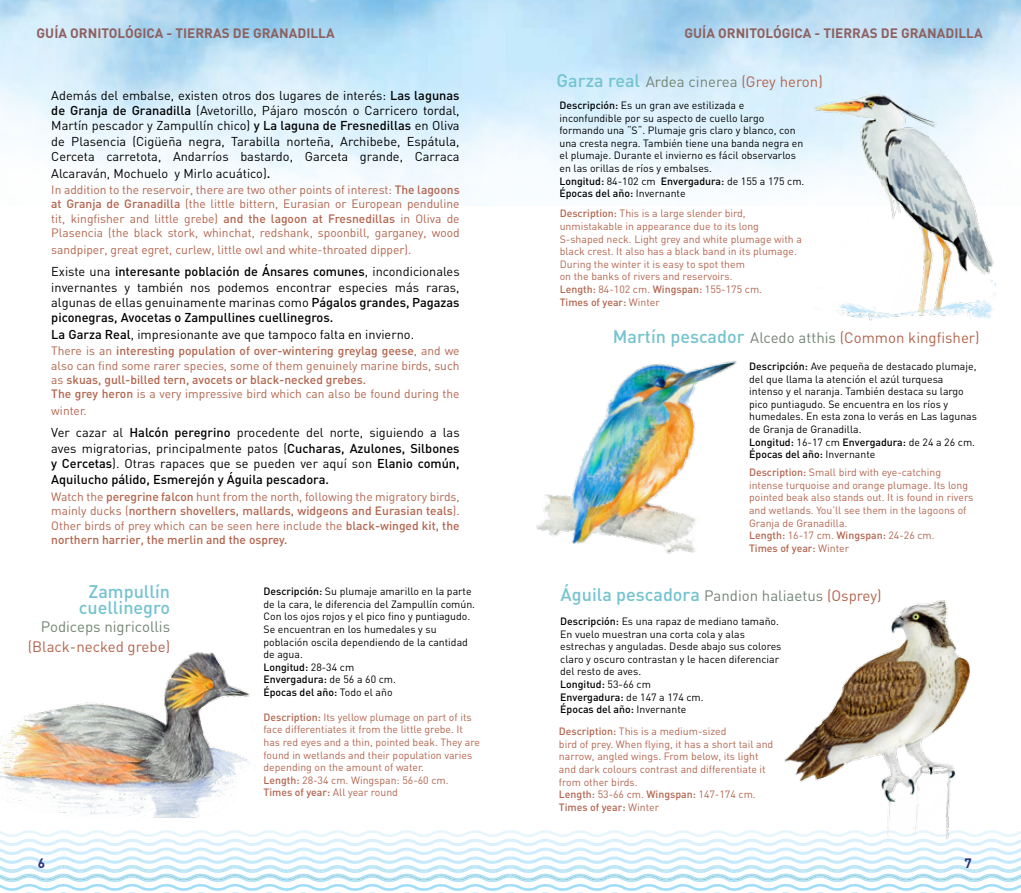
<style>
.page{position:relative;width:1021px;height:893px;background:#fff}
.page>*{position:absolute;margin:0;border:0;box-sizing:border-box;transform-origin:0 0}
.t1{font:500 18px/16.5px "DIN";color:#75c3d0;text-align:center}
.t2{font:15px "DIN";color:#748575}
.t3{font:15px "DIN";color:#b2654e}
.t4{font:700 13.5px "DIN";color:#8d605f}
.t5{font:700 13.5px "DIN";color:#2a3282}
.t6{font:12.75px/15.3px "DIN";color:#000;text-align:justify}
.t7{font:500 12.75px "DIN";color:#000}
.t8{font:12px/14.4px "DIN";color:#b2654e;text-align:justify}
.t9{font:500 12px/14.4px "DIN";color:#b2654e;text-align:justify}
.t10{font:10.5px/12.6px "DIN";color:#000}
.t11{font:10.5px/12.6px "DIN";color:#b2654e}
.s1{font-weight:500}
.s2{font-weight:400}
.s3{font-weight:500;font-size:18px;color:#75c3d0}
.s4{color:#b2654e}
.s5{color:#748575}
</style>
<div class="page">
<svg style="left:0;top:830px;width:1020px;height:63px"></svg>
<img style="left:0;top:653px;width:251px;height:165px">
<img style="left:536px;top:361px;width:201px;height:193px">
<img style="left:809px;top:65px;width:186px;height:256px">
<img style="left:770px;top:600px;width:250px;height:284px">
<p class="t4" style="left:37px;top:24px;width:299px">GUÍA ORNITOLÓGICA - TIERRAS DE GRANADILLA</p>
<p class="t4" style="left:684px;top:24px;width:299px">GUÍA ORNITOLÓGICA - TIERRAS DE GRANADILLA</p>
<p class="t6" style="left:51px;top:87px;width:410px">Además del embalse, existen otros dos lugares de interés: <span class="s1">Las lagunas de Granja de Granadilla</span> (Avetorillo, Pájaro moscón o Carricero tordal, Martín pescador y Zampullín chico) <span class="s1">y La laguna de Fresnedillas</span> en Oliva de Plasencia (Cigüeña negra, Tarabilla norteña, Archibebe, Espátula, Cerceta carretota, Andarríos bastardo, Garceta grande, Carraca</p>
<p class="t6" style="left:51px;top:165px;width:221px">Alcaraván, Mochuelo y Mirlo acuático)<span class="s1">.</span></p>
<p class="t8" style="left:51px;top:182px;width:410px">In addition to the reservoir, there are two other points of interest: <span class="s1">The lagoons at Granja de Granadilla</span> (the little bittern, Eurasian or European penduline tit, kingfisher and little grebe) <span class="s1">and the lagoon at Fresnedillas</span> in Oliva de Plasencia (the black stork, whinchat, redshank, spoonbill, garganey, wood</p>
<p class="t8" style="left:51px;top:242px;width:361px">sandpiper, great egret, curlew, little owl and white-throated dipper).</p>
<p class="t6" style="left:51px;top:264px;width:410px">Existe una <span class="s1">interesante población de Ánsares comunes</span>, incondicionales invernantes y también nos podemos encontrar especies más raras, algunas de ellas genuinamente marinas como <span class="s1">Págalos grandes, Pagazas piconegras, Avocetas o Zampullines cuellinegros.</span></p>
<p class="t6" style="left:51px;top:326px;width:364px"><span class="s1">La Garza Real</span>, impresionante ave que tampoco falta en invierno.</p>
<p class="t8" style="left:51px;top:343px;width:410px;text-align:left">There is an <span class="s1">interesting population of over-wintering greylag geese</span>, and we also can find some rarer species, some of them genuinely marine birds, such as <span class="s1">skuas, gull-billed tern, avocets or black-necked grebes.<br>The grey heron</span> is a very impressive bird which can also be found during the</p>
<p class="t8" style="left:51px;top:403px;width:37px">winter.</p>
<p class="t6" style="left:51px;top:425px;width:410px">Ver cazar al <span class="s1">Halcón peregrino</span> procedente del norte, siguiendo a las aves migratorias, principalmente patos (<span class="s1">Cucharas, Azulones, Silbones y Cercetas</span>). Otras rapaces que se pueden ver aquí son <span class="s1">Elanio común,</span></p>
<p class="t7" style="left:51px;top:472px;width:279px">Aquilucho pálido, Esmerejón y Águila pescadora.</p>
<p class="t9" style="left:51px;top:489px;width:410px"><span class="s2">Watch the</span> peregrine falcon <span class="s2">hunt from the north, following the migratory birds, mainly ducks (</span>northern shovellers, mallards, widgeons and Eurasian teals<span class="s2">).<br>Other birds of prey which can be seen here include the</span> black-winged kit, the northern harrier, the merlin and the osprey.</p>
<h1 class="t1" style="left:79px;top:582px;width:93px">Zampullín cuellinegro</h1>
<h2 class="t2" style="left:41px;top:618px;width:131px">Podiceps nigricollis</h2>
<h2 class="t3" style="left:28px;top:637px;width:144px">(Black-necked grebe)</h2>
<p class="t5" style="left:38px;top:854px;width:9px">6</p>
<p class="t10" style="left:263px;top:585px;width:213px"><span class="s1">Descripción:</span> Su plumaje amarillo en la parte de la cara, le diferencia del Zampullín común.<br>Con los ojos rojos y el pico fino y puntiagudo.<br>Se encuentran en los humedales y su población oscila dependiendo de la cantidad de agua.<br><span class="s1">Longitud:</span> 28-34 cm<br><span class="s1">Envergadura:</span> de 56 a 60 cm.<br><span class="s1">Épocas del año:</span> Todo el año</p>
<p class="t11" style="left:263px;top:710px;width:218px"><span class="s1">Description:</span> Its yellow plumage on part of its face differentiates it from the little grebe. It has red eyes and a thin, pointed beak. They are found in wetlands and their population varies depending on the amount of water.<br><span class="s1">Length:</span> 28-34 cm. Wingspan: 56-60 cm.<br><span class="s1">Times of year:</span> All year round</p>
<h2 class="t2" style="left:556px;top:72px;width:268px"><span class="s3">Garza real</span> Ardea cinerea <span class="s4">(Grey heron)</span></h2>
<p class="t10" style="left:559px;top:99px;width:246px"><span class="s1">Descripción:</span> Es un gran ave estilizada e inconfundible por su aspecto de cuello largo formando una “S“. Plumaje gris claro y blanco, con una cresta negra. También tiene una banda negra en el plumaje. Durante el invierno es fácil observarlos en las orillas de ríos y embalses.<br><span class="s1">Longitud:</span> 84-102 cm <span class="s1">Envergadura:</span> de 155 a 175 cm.<br><span class="s1">Épocas del año:</span> Invernante</p>
<p class="t11" style="left:559px;top:207px;width:244px"><span class="s1">Description:</span> This is a large slender bird, unmistakable in appearance due to its long S-shaped neck. Light grey and white plumage with a black crest. It also has a black band in its plumage.<br>During the winter it is easy to spot them<br>on the banks of rivers and reservoirs.<br><span class="s1">Length:</span> 84-102 cm. <span class="s1">Wingspan:</span> 155-175 cm.<br><span class="s1">Times of year:</span> Winter</p>
<h2 class="t3" style="left:613px;top:328px;width:368px"><span class="s3">Martín pescador</span> <span class="s5">Alcedo atthis</span> (Common kingfisher)</h2>
<p class="t10" style="left:749px;top:360px;width:229px"><span class="s1">Descripción:</span> Ave pequeña de destacado plumaje, del que llama la atención el azúl turquesa intenso y el naranja. También destaca su largo pico puntiagudo. Se encuentra en los ríos y humedales. En esta zona lo verás en Las lagunas de Granja de Granadilla.<br><span class="s1">Longitud:</span> 16-17 cm <span class="s1">Envergadura:</span> de 24 a 26 cm.<br><span class="s1">Épocas del año:</span> Invernante</p>
<p class="t11" style="left:749px;top:466px;width:226px"><span class="s1">Description:</span> Small bird with eye-catching intense turquoise and orange plumage. Its long pointed beak also stands out. It is found in rivers and wetlands. You’ll see them in the lagoons of Granja de Granadilla.<br><span class="s1">Length:</span> 16-17 cm. <span class="s1">Wingspan:</span> 24-26 cm.<br><span class="s1">Times of year:</span> Winter</p>
<h2 class="t2" style="left:560px;top:586px;width:322px"><span class="s3">Águila pescadora</span> Pandion haliaetus <span class="s4">(Osprey)</span></h2>
<p class="t10" style="left:560px;top:615px;width:223px"><span class="s1">Descripción:</span> Es una rapaz de mediano tamaño.<br>En vuelo muestran una corta cola y alas estrechas y anguladas. Desde abajo sus colores claro y oscuro contrastan y le hacen diferenciar del resto de aves.<br><span class="s1">Longitud:</span> 53-66 cm<br><span class="s1">Envergadura:</span> de 147 a 174 cm.<br><span class="s1">Épocas del año:</span> Invernante</p>
<p class="t11" style="left:559px;top:725px;width:216px"><span class="s1">Description:</span> This is a medium-sized<br>bird of prey. When flying, it has a short tail and narrow, angled wings. From below, its light and dark colours contrast and differentiate it from other birds.<br><span class="s1">Length:</span> 53-66 cm. <span class="s1">Wingspan:</span> 147-174 cm.<br><span class="s1">Times of year:</span> Winter</p>
<p class="t5" style="left:964px;top:854px;width:9px">7</p>
</div>
